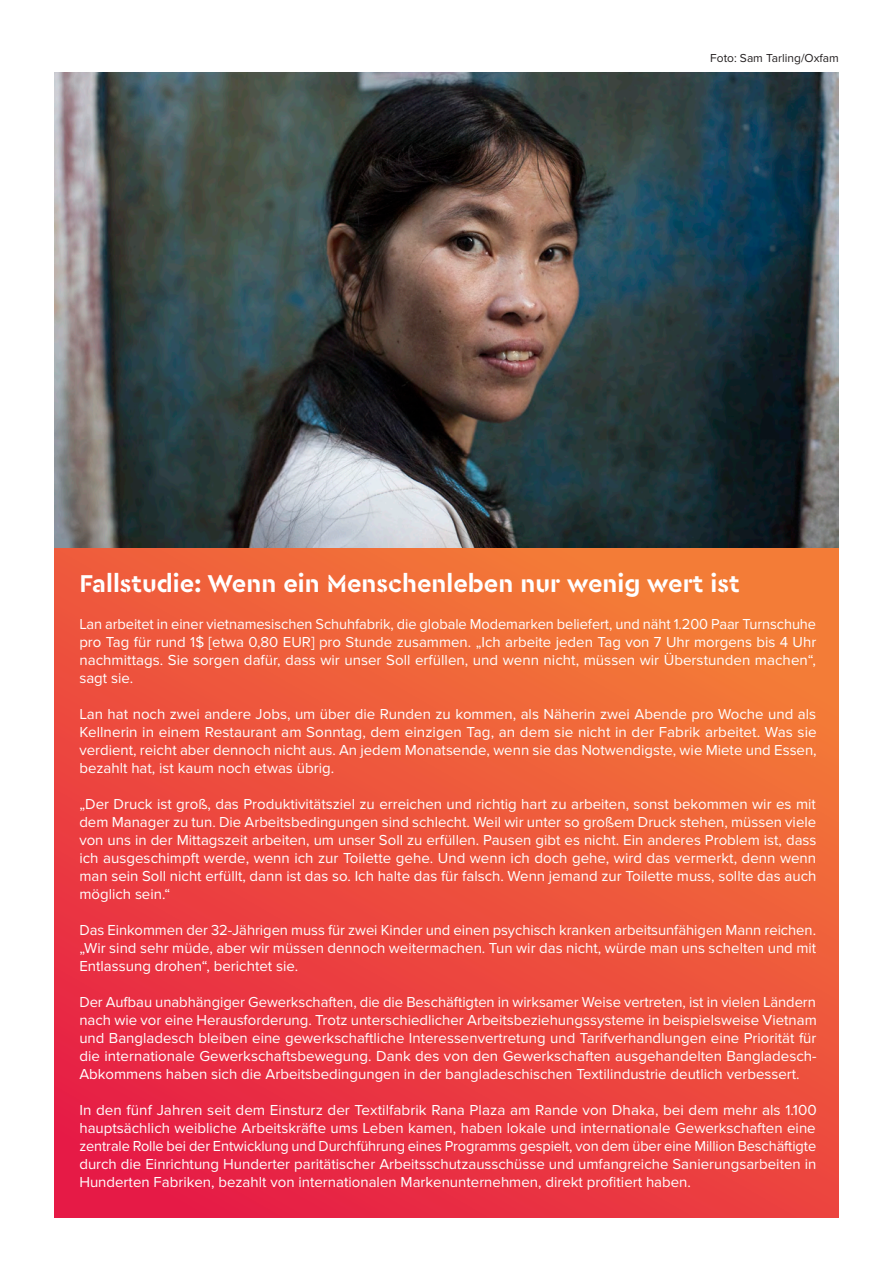
<style>
.page{position:relative;width:893px;height:1263px;background:#fff}
.page>*{position:absolute;margin:0;border:0;box-sizing:border-box;transform-origin:0 0}
.t1{font:700 25.5px "Cera Stencil PRO";color:#fff}
.t2{font:15px/18px "Proxima Nova";color:#fff;text-align:justify}
.t3{font:12px "Proxima Nova";color:#231f20}
</style>
<div class="page">
<svg style="left:54px;top:547px;width:785px;height:670px;background:#ec4f3d"></svg>
<img style="left:54px;top:72px;width:785px;height:475px">
<p class="t3" style="left:710px;top:52px;width:130px">Foto: Sam Tarling/Oxfam</p>
<p class="t1" style="left:79px;top:566px;width:662px">Fallstudie: Wenn ein Menschenleben nur wenig wert ist</p>
<p class="t2" style="left:79px;top:615px;width:738px">Lan arbeitet in einer vietnamesischen Schuhfabrik, die globale Modemarken beliefert, und näht 1.200 Paar Turnschuhe pro Tag für rund 1$ [etwa 0,80 EUR] pro Stunde zusammen. „Ich arbeite jeden Tag von 7 Uhr morgens bis 4 Uhr nachmittags. Sie sorgen dafür, dass wir unser Soll erfüllen, und wenn nicht, müssen wir Überstunden machen“, sagt sie.</p>
<p class="t2" style="left:79px;top:705px;width:739px">Lan hat noch zwei andere Jobs, um über die Runden zu kommen, als Näherin zwei Abende pro Woche und als Kellnerin in einem Restaurant am Sonntag, dem einzigen Tag, an dem sie nicht in der Fabrik arbeitet. Was sie verdient, reicht aber dennoch nicht aus. An jedem Monatsende, wenn sie das Notwendigste, wie Miete und Essen, bezahlt hat, ist kaum noch etwas übrig.</p>
<p class="t2" style="left:79px;top:795px;width:739px">„Der Druck ist groß, das Produktivitätsziel zu erreichen und richtig hart zu arbeiten, sonst bekommen wir es mit dem Manager zu tun. Die Arbeitsbedingungen sind schlecht. Weil wir unter so großem Druck stehen, müssen viele von uns in der Mittagszeit arbeiten, um unser Soll zu erfüllen. Pausen gibt es nicht. Ein anderes Problem ist, dass ich ausgeschimpft werde, wenn ich zur Toilette gehe. Und wenn ich doch gehe, wird das vermerkt, denn wenn man sein Soll nicht erfüllt, dann ist das so. Ich halte das für falsch. Wenn jemand zur Toilette muss, sollte das auch möglich sein.“</p>
<p class="t2" style="left:79px;top:921px;width:738px">Das Einkommen der 32-Jährigen muss für zwei Kinder und einen psychisch kranken arbeitsunfähigen Mann reichen. „Wir sind sehr müde, aber wir müssen dennoch weitermachen. Tun wir das nicht, würde man uns schelten und mit Entlassung drohen“, berichtet sie.</p>
<p class="t2" style="left:79px;top:993px;width:739px">Der Aufbau unabhängiger Gewerkschaften, die die Beschäftigten in wirksamer Weise vertreten, ist in vielen Ländern nach wie vor eine Herausforderung. Trotz unterschiedlicher Arbeitsbeziehungssysteme in beispielsweise Vietnam und Bangladesch bleiben eine gewerkschaftliche Interessenvertretung und Tarifverhandlungen eine Priorität für die internationale Gewerkschaftsbewegung. Dank des von den Gewerkschaften ausgehandelten Bangladesch-Abkommens haben sich die Arbeitsbedingungen in der bangladeschischen Textilindustrie deutlich verbessert.</p>
<p class="t2" style="left:79px;top:1101px;width:739px">In den fünf Jahren seit dem Einsturz der Textilfabrik Rana Plaza am Rande von Dhaka, bei dem mehr als 1.100 hauptsächlich weibliche Arbeitskräfte ums Leben kamen, haben lokale und internationale Gewerkschaften eine zentrale Rolle bei der Entwicklung und Durchführung eines Programms gespielt, von dem über eine Million Beschäftigte durch die Einrichtung Hunderter paritätischer Arbeitsschutzausschüsse und umfangreiche Sanierungsarbeiten in Hunderten Fabriken, bezahlt von internationalen Markenunternehmen, direkt profitiert haben.</p>
</div>
